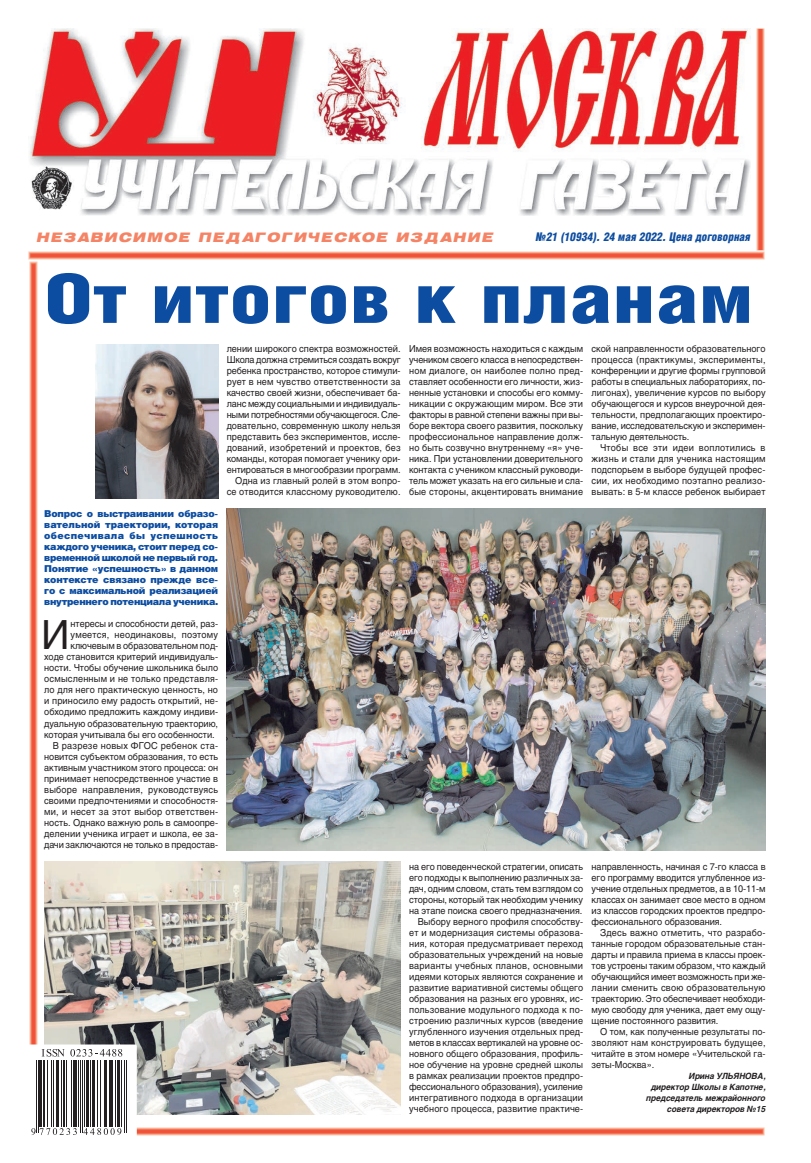
<style>
.page{position:relative;width:811px;height:1163px;background:#fff}
.page>*{position:absolute;margin:0;border:0;box-sizing:border-box;transform-origin:0 0}
.t1{font:900 68px "Helios Cond";color:#0d4da1;scale:1.3 1}
.t2{font:39.8px "Helios";color:#231f20;scale:.96 1}
.t3{font:italic 900 13px "Helios Ext";letter-spacing:.105em;color:#f48465;scale:.96 1}
.t4{font:italic 900 12px "Helios Cond";color:#0d4da1;scale:.96 1}
.t5{font:9.5px/11px "Helios";color:#231f20;text-align:justify;scale:.96 1}
.t6{font:900 9.5px/11px "Helios";letter-spacing:-.035em;color:#0d4da1;text-align:justify}
.t7{font:9.5px "Helios";letter-spacing:.02em;color:#231f20;scale:.96 1}
.t8{font:italic 700 8.5px/11px "Helios";letter-spacing:-.005em;color:#231f20;text-align:right;scale:.96 1}
</style>
<div class="page">
<img style="left:29px;top:261px;width:9px;height:783px">
<img style="left:28px;top:250px;width:737px;height:10px">
<img style="left:756px;top:28px;width:9px;height:222px">
<img style="left:28px;top:28px;width:722px;height:187px">
<img style="left:44px;top:861px;width:357px;height:253px">
<img style="left:136px;top:1127px;width:629px;height:9px">
<div style="left:28px;top:1044px;width:108px;height:92px;background:#fff"></div>
<div style="left:27px;top:1044px;width:109px;height:92px;border:1px solid #fff"></div>
<div style="left:37px;top:1045px;width:87px;height:15px;background:#fff"></div>
<svg style="left:42px;top:1049px;width:80px;height:7px"></svg>
<div style="left:27px;top:1059px;width:108px;height:77px;background:#fff"></div>
<hr style="left:36px;top:1060px;width:1px;height:72px;background:#231f20">
<hr style="left:38px;top:1060px;width:1px;height:72px;background:#231f20">
<hr style="left:40px;top:1060px;width:2px;height:66px;background:#231f20">
<hr style="left:43px;top:1060px;width:2px;height:66px;background:#231f20">
<hr style="left:47px;top:1060px;width:1px;height:66px;background:#231f20">
<hr style="left:51px;top:1060px;width:1px;height:66px;background:#231f20">
<hr style="left:53px;top:1060px;width:1px;height:66px;background:#231f20">
<hr style="left:56px;top:1060px;width:3px;height:66px;background:#231f20">
<hr style="left:61px;top:1060px;width:1px;height:66px;background:#231f20">
<hr style="left:64px;top:1060px;width:1px;height:66px;background:#231f20">
<hr style="left:66px;top:1060px;width:1px;height:66px;background:#231f20">
<hr style="left:71px;top:1060px;width:1px;height:66px;background:#231f20">
<hr style="left:73px;top:1060px;width:4px;height:66px;background:#231f20">
<hr style="left:78px;top:1060px;width:1px;height:66px;background:#231f20">
<hr style="left:80px;top:1060px;width:1px;height:72px;background:#231f20">
<hr style="left:82px;top:1060px;width:1px;height:72px;background:#231f20">
<hr style="left:84px;top:1060px;width:1px;height:66px;background:#231f20">
<hr style="left:86px;top:1060px;width:2px;height:66px;background:#231f20">
<hr style="left:90px;top:1060px;width:1px;height:66px;background:#231f20">
<hr style="left:92px;top:1060px;width:3px;height:66px;background:#231f20">
<hr style="left:97px;top:1060px;width:1px;height:66px;background:#231f20">
<hr style="left:100px;top:1060px;width:1px;height:66px;background:#231f20">
<hr style="left:104px;top:1060px;width:3px;height:66px;background:#231f20">
<hr style="left:109px;top:1060px;width:1px;height:66px;background:#231f20">
<hr style="left:111px;top:1060px;width:2px;height:66px;background:#231f20">
<hr style="left:115px;top:1060px;width:1px;height:66px;background:#231f20">
<hr style="left:117px;top:1060px;width:3px;height:66px;background:#231f20">
<hr style="left:121px;top:1060px;width:1px;height:66px;background:#231f20">
<hr style="left:124px;top:1060px;width:1px;height:72px;background:#231f20">
<hr style="left:126px;top:1060px;width:1px;height:72px;background:#231f20">
<svg style="left:31px;top:1128px;width:46px;height:6px"></svg>
<svg style="left:83px;top:1128px;width:38px;height:6px"></svg>
<img style="left:95px;top:344px;width:123px;height:154px">
<img style="left:227px;top:508px;width:538px;height:342px">
<h3 class="t3" style="left:37px;top:230px;width:477px">НЕЗАВИСИМОЕ ПЕДАГОГИЧЕСКОЕ ИЗДАНИЕ</h3>
<p class="t4" style="left:535px;top:230px;width:228px">№21 (10934).24 мая 2022.Цена договорная</p>
<h1 class="t1" style="left:44px;top:260px;width:547px">От итогов к планам</h1>
<p class="t6" style="left:44px;top:508px;width:175px">Вопрос о выстраивании образо&shy;вательной траектории, которая обеспечивала бы успешность каждого ученика, стоит перед со&shy;временной школой не первый год.<br>Понятие «успешность» в данном контексте связано прежде все&shy;го с максимальной реализацией внутреннего потенциала ученика.</p>
<h2 class="t2" style="left:41px;top:611px;width:31px">И</h2>
<p class="t5" style="left:71px;top:618px;width:155px">нтересы и способности детей, раз-</p>
<p class="t7" style="left:71px;top:629px;width:155px">умеется, неодинаковы, поэтому</p>
<p class="t5" style="left:71px;top:640px;width:155px">ключевым в образовательном под-</p>
<p class="t5" style="left:44px;top:651px;width:183px">ходе становится критерий индивидуаль-</p>
<p class="t5" style="left:44px;top:662px;width:183px">ности. Чтобы обучение школьника было</p>
<p class="t7" style="left:44px;top:673px;width:183px">осмысленным и не только представля-</p>
<p class="t5" style="left:44px;top:684px;width:183px">ло для него практическую ценность, но</p>
<p class="t5" style="left:44px;top:695px;width:183px">и приносило ему радость открытий, не-</p>
<p class="t5" style="left:44px;top:706px;width:183px">обходимо предложить каждому индиви-</p>
<p class="t5" style="left:44px;top:717px;width:183px">дуальную образовательную траекторию,</p>
<p class="t5" style="left:44px;top:728px;width:179px">которая учитывала бы его особенности.</p>
<p class="t7" style="left:53px;top:739px;width:174px">В разрезе новых ФГОС ребенок ста-</p>
<p class="t5" style="left:44px;top:750px;width:183px">новится субъектом образования, то есть</p>
<p class="t5" style="left:44px;top:761px;width:183px">активным участником этого процесса: он</p>
<p class="t5" style="left:44px;top:772px;width:182px">принимает непосредственное участие в</p>
<p class="t7" style="left:44px;top:783px;width:183px">выборе направления, руководствуясь</p>
<p class="t5" style="left:44px;top:794px;width:183px">своими предпочтениями и способностя-</p>
<p class="t7" style="left:44px;top:805px;width:183px">ми, и несет за этот выбор ответствен-</p>
<p class="t5" style="left:44px;top:816px;width:183px">ность. Однако важную роль в самоопре-</p>
<p class="t5" style="left:44px;top:827px;width:183px">делении ученика играет и школа, ее за-</p>
<p class="t5" style="left:44px;top:838px;width:183px">дачи заключаются не только в предостав-</p>
<p class="t5" style="left:227px;top:343px;width:183px;text-align:right">лении широкого спектра возможностей.<br>Школа должна стремиться создать вокруг ребенка пространство, которое стимули&shy;рует в нем чувство ответственности за качество своей жизни, обеспечивает ба&shy;ланс между социальными и индивидуаль&shy;ными потребностями обучающегося. Сле&shy;довательно, современную школу нельзя представить без экспериментов, иссле&shy;дований, изобретений и проектов, без команды, которая помогает ученику ори&shy;ентироваться в многообразии программ.<br>Одна из главный ролей в этом вопро&shy;се отводится классному руководителю.</p>
<p class="t5" style="left:409px;top:343px;width:183px">Имея возможность находиться с каждым учеником своего класса в непосредствен&shy;ном диалоге, он наиболее полно пред&shy;ставляет особенности его личности, жиз&shy;ненные установки и способы его комму&shy;никации с окружающим миром. Все эти факторы в равной степени важны при вы&shy;боре вектора своего развития, поскольку профессиональное направление долж&shy;но быть созвучно внутреннему «я» уче&shy;ника. При установлении доверительного контакта с учеником классный руководи&shy;тель может указать на его сильные и сла&shy;бые стороны, акцентировать внимание</p>
<p class="t5" style="left:591px;top:343px;width:183px">ской направленности образовательного процесса (практикумы, эксперименты, конференции и другие формы групповой работы в специальных лабораториях, по&shy;лигонах), увеличение курсов по выбору обучающегося и курсов внеурочной дея&shy;тельности, предполагающих проектиро&shy;вание, исследовательскую и эксперимен&shy;тальную деятельность.</p>
<p class="t5" style="left:591px;top:442px;width:183px;text-indent:8px">Чтобы все эти идеи воплотились в жизнь и стали для ученика настоящим подспорьем в выборе будущей профес&shy;сии, их необходимо поэтапно реализо&shy;вывать: в 5-м классе ребенок выбирает</p>
<p class="t5" style="left:409px;top:860px;width:183px;text-align:right">на его поведенческой стратегии, описать его подходы к выполнению различных за&shy;дач, одним словом, стать тем взглядом со стороны, который так необходим ученику на этапе поиска своего предназначения.<br>Выбору верного профиля способству&shy;ет и модернизация системы образова&shy;ния, которая предусматривает переход образовательных учреждений на новые варианты учебных планов, основными идеями которых являются сохранение и развитие вариативной системы общего образования на разных его уровнях, ис&shy;пользование модульного подхода к по&shy;строению различных курсов (введение углубленного изучения отдельных пред&shy;метов в классах вертикалей на уровне ос&shy;новного общего образования, профиль&shy;ное обучение на уровне средней школы в рамках реализации проектов предпро&shy;фессионального образования), усиление интегративного подхода в организации учебного процесса, развитие практиче-</p>
<p class="t5" style="left:591px;top:860px;width:183px">направленность, начиная с 7-го класса в его программу вводится углубленное из&shy;учение отдельных предметов, а в 10-11-м классах он занимает свое место в одном из классов городских проектов предпро&shy;фессионального образования.</p>
<p class="t5" style="left:591px;top:926px;width:183px;text-indent:9px">Здесь важно отметить, что разрабо&shy;танные городом образовательные стан&shy;дарты и правила приема в классы проек&shy;тов устроены таким образом, что каждый обучающийся имеет возможность при же&shy;лании сменить свою образовательную траекторию. Это обеспечивает необходи&shy;мую свободу для ученика, дает ему ощу&shy;щение постоянного развития.</p>
<p class="t5" style="left:591px;top:1025px;width:183px;text-indent:9px">О том, как полученные результаты по&shy;зволяют нам конструировать будущее, читайте в этом номере «Учительской га&shy;зеты-Москва».</p>
<p class="t8" style="left:646px;top:1069px;width:126px">Ирина УЛЬЯНОВА,<br>директор Школы в Капотне, председатель межрайонного совета директоров №15</p>
</div>
